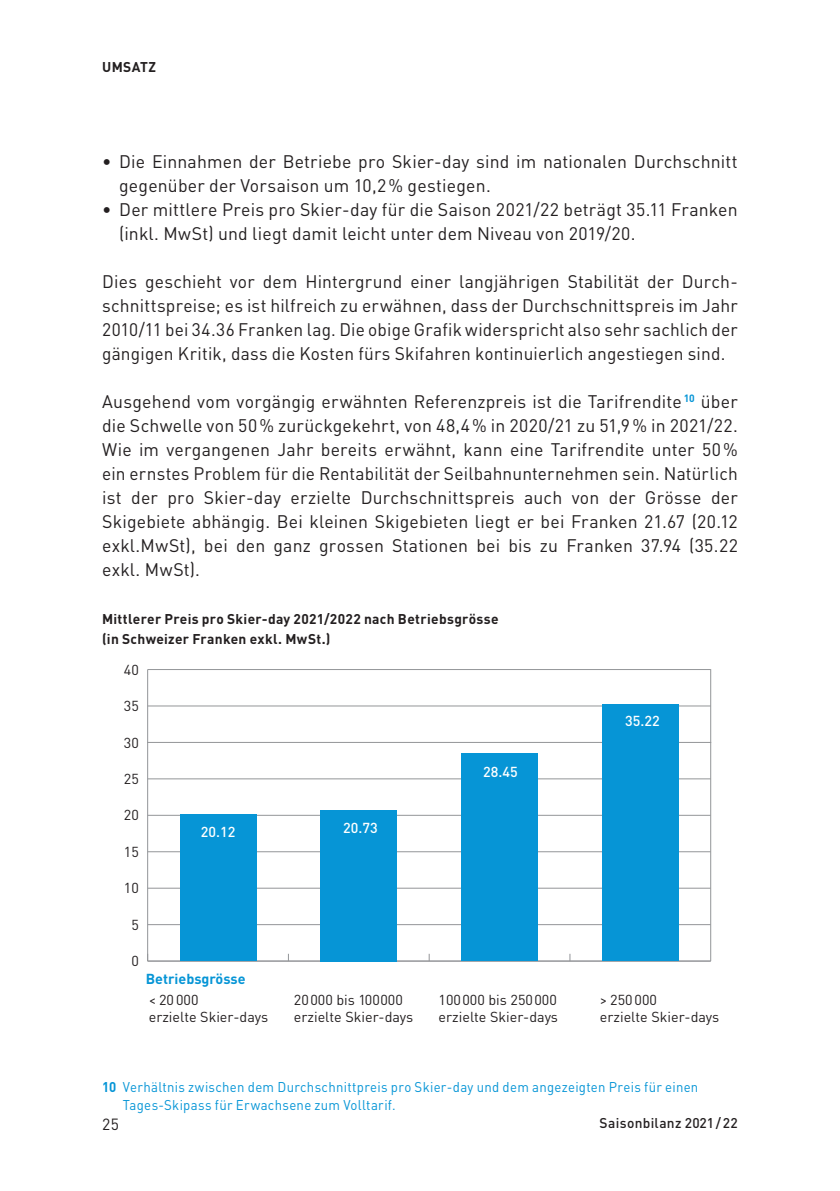
<style>
.page{position:relative;width:840px;height:1191px;background:#fff}
.page>*{position:absolute;margin:0;border:0;box-sizing:border-box;transform-origin:0 0}
.t1{font:18px/24px "DINOT";letter-spacing:.01em;color:#231f20}
.t2{font:16px "DINOT";color:#231f20}
.t3{font:14.4px/17.2px "DINOT";color:#231f20}
.t4{font:500 14.4px "DINOT";color:#fff}
.t5{font:700 14.4px "DINOT";color:#0695d6}
.t6{font:14px/18px "DINOT";letter-spacing:.02em;color:#0695d6;scale:.94 1}
.t7{font:700 14px/20px "DINOT";letter-spacing:.025em;color:#231f20}
.t8{font:500 14px "DINOT";letter-spacing:.02em;color:#231f20}
.s1{font-weight:700}
</style>
<div class="page">
<hr style="left:709px;top:669px;width:1px;height:292px;background:#939598">
<hr style="left:147px;top:669px;width:1px;height:292px;background:#939598">
<hr style="left:147px;top:960px;width:563px;height:1px;background:#939598">
<hr style="left:147px;top:924px;width:563px;height:1px;background:#939598">
<hr style="left:147px;top:887px;width:563px;height:1px;background:#939598">
<hr style="left:147px;top:851px;width:563px;height:1px;background:#939598">
<hr style="left:147px;top:815px;width:563px;height:1px;background:#939598">
<hr style="left:147px;top:778px;width:563px;height:1px;background:#939598">
<hr style="left:147px;top:742px;width:563px;height:1px;background:#939598">
<hr style="left:147px;top:705px;width:563px;height:1px;background:#939598">
<hr style="left:147px;top:669px;width:563px;height:1px;background:#939598">
<div style="left:180px;top:814px;width:76px;height:147px;background:#0695d6"></div>
<div style="left:320px;top:810px;width:76px;height:151px;background:#0695d6"></div>
<div style="left:461px;top:753px;width:76px;height:208px;background:#0695d6"></div>
<div style="left:602px;top:704px;width:76px;height:257px;background:#0695d6"></div>
<p class="t7" style="left:102px;top:57px;width:55px">UMSATZ</p>
<p class="t1" style="left:119px;top:149px;width:619px;text-indent:-17px">• Die Einnahmen der Betriebe pro Skier-day sind im nationalen Durchschnitt gegenüber der Vorsaison um 10,2% gestiegen.</p>
<p class="t1" style="left:119px;top:197px;width:619px;text-indent:-17px">• Der mittlere Preis pro Skier-day für die Saison 2021/22 beträgt 35.11 Franken (inkl. MwSt) und liegt damit leicht unter dem Niveau von 2019/20.</p>
<p class="t1" style="left:102px;top:269px;width:637px;text-align:justify">Dies geschieht vor dem Hintergrund einer langjährigen Stabilität der Durch&shy;schnittspreise; es ist hilfreich zu erwähnen, dass der Durchschnittspreis im Jahr 2010/11 bei 34.36 Franken lag. Die obige Grafik widerspricht also sehr sachlich der gängigen Kritik, dass die Kosten fürs Skifahren kontinuierlich angestiegen sind.</p>
<p class="t1" style="left:102px;top:389px;width:637px;text-align:justify">Ausgehend vom vorgängig erwähnten Referenzpreis ist die Tarifrendite <sup>10</sup> über die Schwelle von 50% zurückgekehrt, von 48,4% in 2020/21 zu 51,9% in 2021/22.<br>Wie im vergangenen Jahr bereits erwähnt, kann eine Tarifrendite unter 50% ein ernstes Problem für die Rentabilität der Seilbahnunternehmen sein. Natürlich ist der pro Skier-day erzielte Durchschnittspreis auch von der Grösse der Skigebiete abhängig. Bei kleinen Skigebieten liegt er bei Franken 21.67 (20.12 exkl.MwSt), bei den ganz grossen Stationen bei bis zu Franken 37.94 (35.22 exkl. MwSt).</p>
<p class="t7" style="left:102px;top:609px;width:398px">Mittlerer Preis pro Skier-day 2021/2022 nach Betriebsgrösse (in Schweizer Franken exkl. MwSt.)</p>
<p class="t3" style="left:124px;top:660px;width:16px">40</p>
<p class="t3" style="left:124px;top:697px;width:16px">35</p>
<p class="t3" style="left:124px;top:733px;width:16px">30</p>
<p class="t3" style="left:124px;top:770px;width:16px">25</p>
<p class="t3" style="left:124px;top:806px;width:16px">20</p>
<p class="t3" style="left:124px;top:842px;width:16px">15</p>
<p class="t3" style="left:124px;top:879px;width:16px">10</p>
<p class="t4" style="left:201px;top:823px;width:36px">20.12</p>
<p class="t4" style="left:343px;top:818px;width:36px">20.73</p>
<p class="t3" style="left:131px;top:915px;width:9px">5</p>
<p class="t3" style="left:131px;top:952px;width:9px">0</p>
<p class="t5" style="left:146px;top:969px;width:101px">Betriebsgrösse</p>
<p class="t3" style="left:149px;top:990px;width:121px">&lt; 20 000<br>erzielte Skier-days</p>
<p class="t3" style="left:294px;top:990px;width:121px">20000 bis 100 000 erzielte Skier-days</p>
<p class="t4" style="left:483px;top:762px;width:36px">28.45</p>
<p class="t4" style="left:624px;top:712px;width:36px">35.22</p>
<p class="t3" style="left:438px;top:990px;width:121px">100000 bis 250000 erzielte Skier-days</p>
<p class="t3" style="left:599px;top:990px;width:121px">&gt; 250 000<br>erzielte Skier-days</p>
<p class="t6" style="left:123px;top:1078px;width:613px;text-indent:-21px"><span class="s1">10</span> Verhältnis zwischen dem Durchschnittpreis pro Skier-day und dem angezeigten Preis für einen<br>Tages-Skipass für Erwachsene zum Volltarif.</p>
<p class="t2" style="left:102px;top:1113px;width:18px">25</p>
<p class="t8" style="left:599px;top:1114px;width:140px">Saisonbilanz 2021/22</p>
</div>
